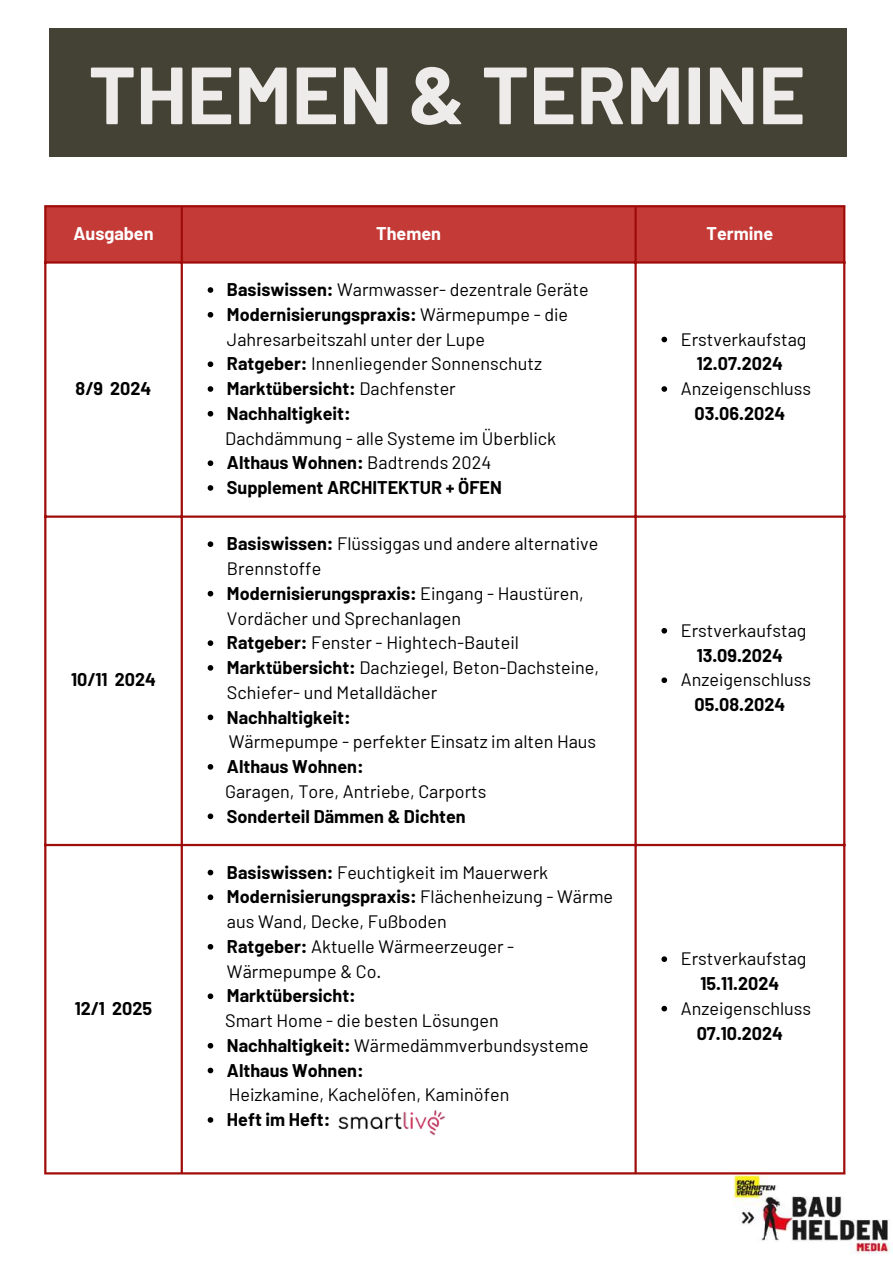
<style>
.page{position:relative;width:893px;height:1264px;background:#fff}
.page>*{position:absolute;margin:0;border:0;box-sizing:border-box;transform-origin:0 0}
.t1{font:700 81px "Barlow";color:#eeecea}
.t2{font:18px/24.8px "Barlow";color:#000}
.t3{font:700 18px/24.8px "Barlow";color:#000}
.t4{font:700 18px "Barlow";color:#fff}
.s1{font-weight:700}
.s2{font-weight:400}
</style>
<div class="page">
<img style="left:734px;top:1173px;width:158px;height:81px">
<div style="left:46px;top:207px;width:797px;height:54px;background:#c43a37"></div>
<svg style="left:208px;top:287px;width:5px;height:6px"></svg>
<svg style="left:208px;top:312px;width:5px;height:5px"></svg>
<svg style="left:208px;top:361px;width:5px;height:6px"></svg>
<svg style="left:208px;top:386px;width:5px;height:6px"></svg>
<svg style="left:208px;top:411px;width:5px;height:5px"></svg>
<svg style="left:208px;top:460px;width:5px;height:6px"></svg>
<svg style="left:208px;top:485px;width:5px;height:6px"></svg>
<svg style="left:661px;top:337px;width:6px;height:5px"></svg>
<svg style="left:661px;top:386px;width:6px;height:6px"></svg>
<svg style="left:208px;top:541px;width:5px;height:6px"></svg>
<svg style="left:208px;top:591px;width:5px;height:5px"></svg>
<svg style="left:208px;top:640px;width:5px;height:6px"></svg>
<svg style="left:208px;top:665px;width:5px;height:5px"></svg>
<svg style="left:208px;top:714px;width:5px;height:6px"></svg>
<svg style="left:208px;top:764px;width:5px;height:5px"></svg>
<svg style="left:208px;top:813px;width:5px;height:6px"></svg>
<svg style="left:661px;top:628px;width:6px;height:5px"></svg>
<svg style="left:661px;top:677px;width:6px;height:6px"></svg>
<svg style="left:208px;top:869px;width:5px;height:6px"></svg>
<svg style="left:208px;top:894px;width:5px;height:6px"></svg>
<svg style="left:208px;top:944px;width:5px;height:5px"></svg>
<svg style="left:208px;top:993px;width:5px;height:6px"></svg>
<svg style="left:208px;top:1042px;width:5px;height:6px"></svg>
<svg style="left:208px;top:1067px;width:5px;height:6px"></svg>
<svg style="left:208px;top:1117px;width:5px;height:5px"></svg>
<svg style="left:661px;top:956px;width:6px;height:5px"></svg>
<svg style="left:661px;top:1005px;width:6px;height:6px"></svg>
<hr style="left:44px;top:207px;width:2px;height:965px;background:#9f0d0a">
<hr style="left:181px;top:207px;width:2px;height:965px;background:#9f0d0a">
<hr style="left:634px;top:207px;width:2px;height:965px;background:#9f0d0a">
<hr style="left:843px;top:207px;width:2px;height:965px;background:#9f0d0a">
<hr style="left:44px;top:205px;width:801px;height:2px;background:#9f0d0a">
<hr style="left:44px;top:261px;width:801px;height:2px;background:#9f0d0a">
<hr style="left:44px;top:515px;width:801px;height:3px;background:#9f0d0a">
<hr style="left:44px;top:843px;width:801px;height:3px;background:#9f0d0a">
<hr style="left:44px;top:1172px;width:801px;height:2px;background:#9f0d0a">
<div style="left:49px;top:28px;width:797px;height:129px;background:#434235"></div>
<img style="left:338px;top:1110px;width:107px;height:26px">
<h1 class="t1" style="left:89px;top:43px;width:718px">THEMEN &amp; TERMINE</h1>
<p class="t4" style="left:73px;top:222px;width:82px">Ausgaben</p>
<p class="t4" style="left:376px;top:222px;width:66px">Themen</p>
<p class="t4" style="left:706px;top:222px;width:68px">Termine</p>
<p class="t3" style="left:76px;top:375px;width:77px">8/9 2024</p>
<p class="t3" style="left:71px;top:667px;width:87px">10/11 2024</p>
<p class="t3" style="left:75px;top:995px;width:79px">12/1 2025</p>
<p class="t2" style="left:227px;top:277px;width:363px"><span class="s1">Basiswissen:</span> Warmwasser- dezentrale Geräte <span class="s1">Modernisierungspraxis:</span> Wärmepumpe - die Jahresarbeitszahl unter der Lupe<br><span class="s1">Ratgeber:</span> Innenliegender Sonnenschutz <span class="s1">Marktübersicht:</span> Dachfenster<br><span class="s1">Nachhaltigkeit:</span></p>
<p class="t3" style="left:227px;top:450px;width:276px">Althaus Wohnen: <span class="s2">Badtrends 2024<br></span>Supplement ARCHITEKTUR + ÖFEN</p>
<p class="t2" style="left:225px;top:425px;width:332px">Dachdämmung - alle Systeme im Überblick</p>
<p class="t2" style="left:227px;top:531px;width:374px"><span class="s1">Basiswissen:</span> Flüssiggas und andere alternative Brennstoffe<br><span class="s1">Modernisierungspraxis:</span> Eingang - Haustüren, Vordächer und Sprechanlagen<br><span class="s1">Ratgeber:</span> Fenster - Hightech-Bauteil <span class="s1">Marktübersicht:</span> Dachziegel, Beton-Dachsteine, Schiefer- und Metalldächer</p>
<p class="t3" style="left:227px;top:704px;width:125px">Nachhaltigkeit:</p>
<p class="t3" style="left:227px;top:753px;width:138px">Althaus Wohnen:</p>
<p class="t3" style="left:227px;top:803px;width:240px">Sonderteil Dämmen &amp; Dichten</p>
<p class="t2" style="left:229px;top:728px;width:369px">Wärmepumpe - perfekter Einsatz im alten Haus</p>
<p class="t2" style="left:225px;top:778px;width:263px">Garagen, Tore, Antriebe, Carports</p>
<p class="t2" style="left:227px;top:859px;width:387px"><span class="s1">Basiswissen:</span> Feuchtigkeit im Mauerwerk <span class="s1">Modernisierungspraxis:</span> Flächenheizung - Wärme aus Wand, Decke, Fußboden<br><span class="s1">Ratgeber:</span> Aktuelle Wärmeerzeuger - Wärmepumpe &amp; Co.</p>
<p class="t3" style="left:227px;top:982px;width:130px">Marktübersicht:</p>
<p class="t3" style="left:227px;top:1032px;width:363px">Nachhaltigkeit: <span class="s2">Wärmedämmverbundsysteme<br></span>Althaus Wohnen:</p>
<p class="t3" style="left:227px;top:1106px;width:105px">Heft im Heft:</p>
<p class="t2" style="left:225px;top:1007px;width:275px">Smart Home - die besten Lösungen</p>
<p class="t2" style="left:229px;top:1081px;width:282px">Heizkamine, Kachelöfen, Kaminöfen</p>
<p class="t2" style="left:680px;top:326px;width:127px">Erstverkaufstag</p>
<p class="t2" style="left:680px;top:375px;width:132px">Anzeigenschluss</p>
<p class="t3" style="left:696px;top:351px;width:88px">12.07.2024</p>
<p class="t3" style="left:694px;top:400px;width:92px">03.06.2024</p>
<p class="t2" style="left:680px;top:617px;width:127px">Erstverkaufstag</p>
<p class="t2" style="left:680px;top:667px;width:132px">Anzeigenschluss</p>
<p class="t3" style="left:696px;top:642px;width:88px">13.09.2024</p>
<p class="t3" style="left:694px;top:691px;width:92px">05.08.2024</p>
<p class="t2" style="left:680px;top:945px;width:127px">Erstverkaufstag</p>
<p class="t2" style="left:680px;top:995px;width:132px">Anzeigenschluss</p>
<p class="t3" style="left:700px;top:970px;width:80px">15.11.2024</p>
<p class="t3" style="left:696px;top:1019px;width:88px">07.10.2024</p>
</div>
